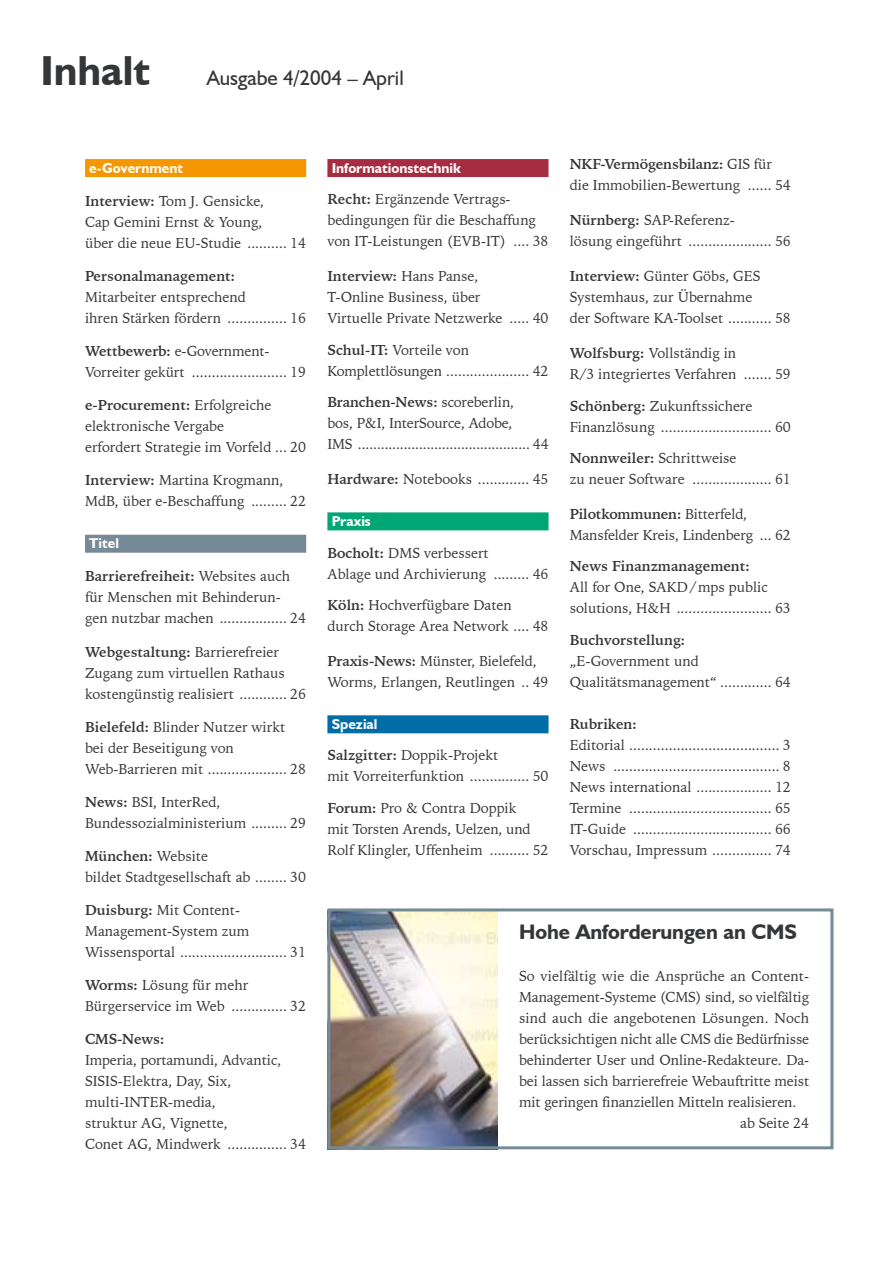
<style>
.page{position:relative;width:893px;height:1263px;background:#fff}
.page>*{position:absolute;margin:0;border:0;box-sizing:border-box;transform-origin:0 0}
.t1{font:700 42px "Humanist 521 BT";color:#353638}
.t2{font:700 21px "Humanist 521 BT";letter-spacing:-.005em;color:#353638}
.Kasten{font:21px "Humanist 521 BT";color:#353638}
.Inhaltsverzeichnis_normal_7pt{font:14.25px/21px "Iowan Old Style BT";color:#353638}
.Inhaltsverzeichnis_Rubrik_rot{font:700 14.25px "Humanist 521 BT";color:#fff}
.Inhaltsverzeichnis_Rubrik_Orange{font:700 14.25px "Humanist 521 BT";color:#fff}
.Inhaltsverzeichnis_normal_7pt-2{font:700 14.25px "Iowan Old Style BT";color:#353638}
.Inhaltsverzeichnis_Rubrik_blau{font:700 14.25px "Humanist 521 BT";color:#fff}
.inhaltsverzeichnis_Rubrik_Grün{font:700 14.25px "Humanist 521 BT";color:#fff}
.inhaltsverzeichnis_Rubrik_Grau{font:700 14.25px "Humanist 521 BT";color:#fff}
.s1{font-weight:700}
</style>
<div class="page">
<img style="left:331px;top:912px;width:167px;height:233px">
<div style="left:327px;top:908px;width:506px;height:241px;border:3px solid #768996"></div>
<div style="left:85px;top:159px;width:221px;height:18px;background:#f59700"></div>
<div style="left:85px;top:535px;width:221px;height:18px;background:#768996"></div>
<div style="left:327px;top:159px;width:222px;height:18px;background:#a62c41"></div>
<div style="left:327px;top:512px;width:222px;height:18px;background:#00a674"></div>
<div style="left:327px;top:715px;width:222px;height:18px;background:#006da7"></div>
<p class="t1" style="left:40px;top:45px;width:111px">Inhalt</p>
<p class="Kasten" style="left:207px;top:65px;width:199px">Ausgabe 4/2004 – April</p>
<p class="Inhaltsverzeichnis_Rubrik_Orange" style="left:89px;top:159px;width:95px">e-Government</p>
<p class="Inhaltsverzeichnis_normal_7pt" style="left:85px;top:190px;width:223px"><span class="s1">Interview:</span> Tom J. Gensicke,<br>Cap Gemini Ernst &amp; Young,<br>über die neue EU-Studie .......... 14</p>
<p class="Inhaltsverzeichnis_normal_7pt" style="left:85px;top:265px;width:223px"><span class="s1">Personalmanagement:<br></span>Mitarbeiter entsprechend<br>ihren Stärken fördern ............... 16</p>
<p class="Inhaltsverzeichnis_normal_7pt" style="left:85px;top:340px;width:223px"><span class="s1">Wettbewerb:</span> e-Government-<br>Vorreiter gekürt ........................ 19</p>
<p class="Inhaltsverzeichnis_normal_7pt" style="left:85px;top:395px;width:223px"><span class="s1">e-Procurement:</span> Erfolgreiche elektronische Vergabe<br>erfordert Strategie im Vorfeld ... 20</p>
<p class="Inhaltsverzeichnis_normal_7pt" style="left:85px;top:470px;width:223px"><span class="s1">Interview:</span> Martina Krogmann,<br>MdB, über e-Beschaffung ......... 22</p>
<p class="inhaltsverzeichnis_Rubrik_Grau" style="left:89px;top:535px;width:31px">Titel</p>
<p class="Inhaltsverzeichnis_normal_7pt" style="left:85px;top:566px;width:223px"><span class="s1">Barrierefreiheit:</span> Websites auch für Menschen mit Behinderun&shy;gen nutzbar machen ................. 24</p>
<p class="Inhaltsverzeichnis_normal_7pt" style="left:85px;top:641px;width:223px"><span class="s1">Webgestaltung:</span> Barrierefreier<br>Zugang zum virtuellen Rathaus kostengünstig realisiert ............ 26</p>
<p class="Inhaltsverzeichnis_normal_7pt" style="left:85px;top:716px;width:223px"><span class="s1">Bielefeld:</span> Blinder Nutzer wirkt bei der Beseitigung von<br>Web-Barrieren mit .................... 28</p>
<p class="Inhaltsverzeichnis_normal_7pt" style="left:85px;top:791px;width:223px"><span class="s1">News:</span> BSI, InterRed,<br>Bundessozialministerium ......... 29</p>
<p class="Inhaltsverzeichnis_normal_7pt" style="left:85px;top:845px;width:223px"><span class="s1">München:</span> Website<br>bildet Stadtgesellschaft ab ........ 30</p>
<p class="Inhaltsverzeichnis_normal_7pt" style="left:85px;top:899px;width:223px"><span class="s1">Duisburg:</span> Mit Content-<br>Management-System zum<br>Wissensportal ........................... 31</p>
<p class="Inhaltsverzeichnis_normal_7pt" style="left:85px;top:974px;width:223px"><span class="s1">Worms:</span> Lösung für mehr<br>Bürgerservice im Web .............. 32</p>
<p class="Inhaltsverzeichnis_normal_7pt" style="left:85px;top:1029px;width:223px"><span class="s1">CMS-News:<br></span>Imperia, portamundi, Advantic,<br>SISIS-Elektra, Day, Six, multi-INTER-media,<br>struktur AG, Vignette,<br>Conet AG, Mindwerk ............... 34</p>
<p class="Inhaltsverzeichnis_Rubrik_rot" style="left:332px;top:159px;width:131px">Informationstechnik</p>
<p class="Inhaltsverzeichnis_normal_7pt" style="left:327px;top:189px;width:223px"><span class="s1">Recht:</span> Ergänzende Vertrags&shy;bedingungen für die Beschaffung von IT-Leistungen (EVB-IT) .... 38</p>
<p class="Inhaltsverzeichnis_normal_7pt" style="left:327px;top:265px;width:223px"><span class="s1">Interview:</span> Hans Panse,<br>T-Online Business, über<br>Virtuelle Private Netzwerke ..... 40</p>
<p class="Inhaltsverzeichnis_normal_7pt" style="left:327px;top:339px;width:223px"><span class="s1">Schul-IT:</span> Vorteile von<br>Komplettlösungen ..................... 42</p>
<p class="Inhaltsverzeichnis_normal_7pt" style="left:327px;top:391px;width:223px"><span class="s1">Branchen-News:</span> scoreberlin,<br>bos, P&amp;I, InterSource, Adobe,<br>IMS ............................................. 44</p>
<p class="Inhaltsverzeichnis_normal_7pt" style="left:327px;top:468px;width:223px"><span class="s1">Hardware:</span> Notebooks ............. 45</p>
<p class="inhaltsverzeichnis_Rubrik_Grün" style="left:332px;top:512px;width:41px">Praxis</p>
<p class="Inhaltsverzeichnis_normal_7pt" style="left:327px;top:542px;width:223px"><span class="s1">Bocholt:</span> DMS verbessert<br>Ablage und Archivierung ......... 46</p>
<p class="Inhaltsverzeichnis_normal_7pt" style="left:327px;top:594px;width:223px"><span class="s1">Köln:</span> Hochverfügbare Daten durch Storage Area Network .... 48</p>
<p class="Inhaltsverzeichnis_normal_7pt" style="left:327px;top:650px;width:223px"><span class="s1">Praxis-News:</span> Münster, Bielefeld,<br>Worms, Erlangen, Reutlingen .. 49</p>
<p class="Inhaltsverzeichnis_Rubrik_blau" style="left:332px;top:715px;width:47px">Spezial</p>
<p class="Inhaltsverzeichnis_normal_7pt" style="left:327px;top:745px;width:223px"><span class="s1">Salzgitter:</span> Doppik-Projekt<br>mit Vorreiterfunktion ............... 50</p>
<p class="Inhaltsverzeichnis_normal_7pt" style="left:327px;top:797px;width:223px"><span class="s1">Forum:</span> Pro &amp; Contra Doppik<br>mit Torsten Arends, Uelzen, und<br>Rolf Klingler, Uffenheim .......... 52</p>
<p class="Inhaltsverzeichnis_normal_7pt" style="left:570px;top:154px;width:223px"><span class="s1">NKF-Vermögensbilanz:</span> GIS für die Immobilien-Bewertung ...... 54</p>
<p class="Inhaltsverzeichnis_normal_7pt" style="left:570px;top:210px;width:223px"><span class="s1">Nürnberg:</span> SAP-Referenz-<br>lösung eingeführt ..................... 56</p>
<p class="Inhaltsverzeichnis_normal_7pt" style="left:570px;top:265px;width:223px"><span class="s1">Interview:</span> Günter Göbs, GES<br>Systemhaus, zur Übernahme<br>der Software KA-Toolset ........... 58</p>
<p class="Inhaltsverzeichnis_normal_7pt" style="left:570px;top:342px;width:223px"><span class="s1">Wolfsburg:</span> Vollständig in<br>R/3 integriertes Verfahren ....... 59</p>
<p class="Inhaltsverzeichnis_normal_7pt" style="left:570px;top:395px;width:223px"><span class="s1">Schönberg:</span> Zukunftssichere<br>Finanzlösung ............................ 60</p>
<p class="Inhaltsverzeichnis_normal_7pt" style="left:570px;top:447px;width:223px"><span class="s1">Nonnweiler:</span> Schrittweise<br>zu neuer Software .................... 61</p>
<p class="Inhaltsverzeichnis_normal_7pt" style="left:570px;top:503px;width:223px"><span class="s1">Pilotkommunen:</span> Bitterfeld,<br>Mansfelder Kreis, Lindenberg ... 62</p>
<p class="Inhaltsverzeichnis_normal_7pt" style="left:570px;top:556px;width:223px"><span class="s1">News Finanzmanagement:<br></span>All for One, SAKD / mps public solutions, H&amp;H ........................ 63</p>
<p class="Inhaltsverzeichnis_normal_7pt" style="left:570px;top:629px;width:223px"><span class="s1">Buchvorstellung:<br></span>„E-Government und<br>Qualitätsmanagement“ ............. 64</p>
<p class="Inhaltsverzeichnis_normal_7pt-2" style="left:570px;top:715px;width:68px">Rubriken:</p>
<p class="Inhaltsverzeichnis_normal_7pt" style="left:570px;top:734px;width:223px;text-align:justify">Editorial ...................................... 3<br>News .......................................... 8<br>News international ................... 12</p>
<p class="Inhaltsverzeichnis_normal_7pt" style="left:570px;top:797px;width:223px">Termine .................................... 65</p>
<p class="Inhaltsverzeichnis_normal_7pt" style="left:570px;top:818px;width:223px">IT-Guide ................................... 66<br>Vorschau, Impressum ............... 74</p>
<p class="t2" style="left:519px;top:919px;width:279px">Hohe Anforderungen an CMS</p>
<p class="Inhaltsverzeichnis_normal_7pt" style="left:519px;top:966px;width:291px;text-align:justify">So vielfältig wie die Ansprüche an Content-Management-Systeme (CMS) sind, so vielfältig sind auch die angebotenen Lösungen. Noch berücksichtigen nicht alle CMS die Bedürfnisse behinderter User und Online-Redakteure. Da&shy;bei lassen sich barrierefreie Webauftritte meist mit geringen finanziellen Mitteln realisieren.</p>
<p class="Inhaltsverzeichnis_normal_7pt" style="left:740px;top:1113px;width:70px">ab Seite 24</p>
</div>
